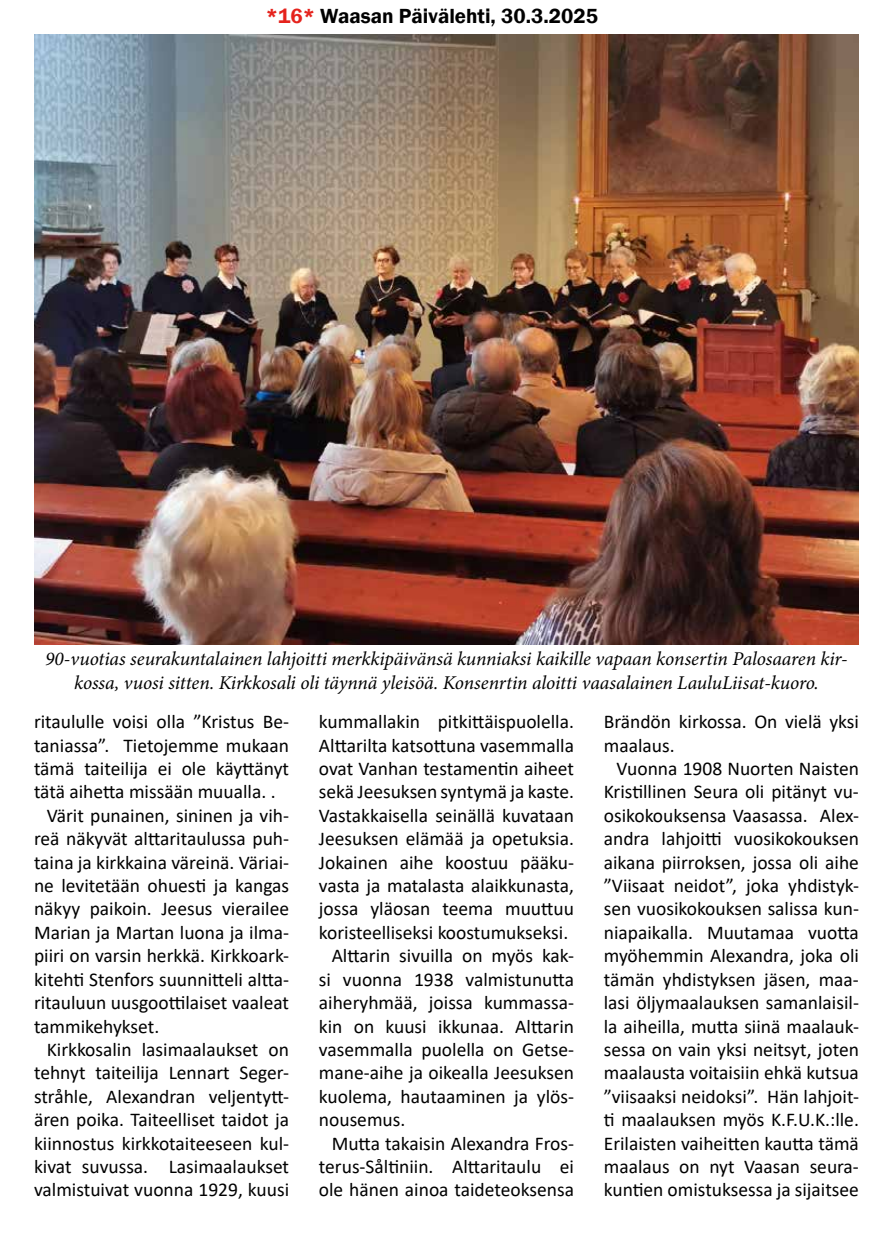
<style>
.page{position:relative;width:893px;height:1234px;background:#fff}
.page>*{position:absolute;margin:0;border:0;box-sizing:border-box;transform-origin:0 0}
.t1{font:600 21px "Franklin Gothic";color:#000}
.t2{font:19.5px/23.4px "Calibri";color:#000}
.t3{font:italic 19.5px/23.4px "Minion Pro";letter-spacing:-.01em;color:#000;text-align:center}
.s1{color:#e5231d}
</style>
<div class="page">
<img style="left:34px;top:34px;width:825px;height:610px">
<p class="t1" style="left:266px;top:3px;width:334px"><span class="s1">*16*</span> Waasan Päivälehti, 30.3.2025</p>
<p class="t3" style="left:45px;top:647px;width:804px">90-vuotias seurakuntalainen lahjoitti merkkipäivänsä kunniaksi kaikille vapaan konsertin Palosaaren kir&shy;kossa, vuosi sitten. Kirkkosali oli täynnä yleisöä. Konsenrtin aloitti vaasalainen LauluLiisat-kuoro.</p>
<p class="t2" style="left:34px;top:709px;width:257px">ritaululle voisi olla ”Kristus Be-</p>
<p class="t2" style="left:34px;top:732px;width:257px">taniassa”. Tietojemme mukaan</p>
<p class="t2" style="left:34px;top:756px;width:257px">tämä taiteilija ei ole käyttänyt</p>
<p class="t2" style="left:34px;top:779px;width:243px">tätä aihetta missään muualla. .</p>
<p class="t2" style="left:47px;top:802px;width:244px">Värit punainen, sininen ja vih-</p>
<p class="t2" style="left:34px;top:826px;width:257px">reä näkyvät alttaritaulussa puh-</p>
<p class="t2" style="left:34px;top:849px;width:257px">taina ja kirkkaina väreinä. Väriai-</p>
<p class="t2" style="left:34px;top:873px;width:257px">ne levitetään ohuesti ja kangas</p>
<p class="t2" style="left:34px;top:896px;width:257px">näkyy paikoin. Jeesus vierailee</p>
<p class="t2" style="left:34px;top:919px;width:257px">Marian ja Martan luona ja ilma-</p>
<p class="t2" style="left:34px;top:943px;width:257px">piiri on varsin herkkä. Kirkkoark-</p>
<p class="t2" style="left:34px;top:966px;width:257px">kitehti Stenfors suunnitteli altta-</p>
<p class="t2" style="left:34px;top:990px;width:257px">ritauluun uusgoottilaiset vaaleat</p>
<p class="t2" style="left:34px;top:1013px;width:127px">tammikehykset.</p>
<p class="t2" style="left:47px;top:1036px;width:244px">Kirkkosalin lasimaalaukset on</p>
<p class="t2" style="left:34px;top:1060px;width:257px">tehnyt taiteilija Lennart Seger-</p>
<p class="t2" style="left:34px;top:1083px;width:257px">stråhle, Alexandran veljentytt-</p>
<p class="t2" style="left:34px;top:1107px;width:257px">ären poika. Taiteelliset taidot ja</p>
<p class="t2" style="left:34px;top:1130px;width:257px">kiinnostus kirkkotaiteeseen kul-</p>
<p class="t2" style="left:34px;top:1153px;width:257px">kivat suvussa. Lasimaalaukset</p>
<p class="t2" style="left:34px;top:1177px;width:257px">valmistuivat vuonna 1929, kuusi</p>
<p class="t2" style="left:319px;top:709px;width:257px">kummallakin pitkittäispuolella.</p>
<p class="t2" style="left:319px;top:732px;width:257px">Alttarilta katsottuna vasemmalla</p>
<p class="t2" style="left:319px;top:756px;width:257px">ovat Vanhan testamentin aiheet</p>
<p class="t2" style="left:319px;top:779px;width:257px">sekä Jeesuksen syntymä ja kaste.</p>
<p class="t2" style="left:319px;top:802px;width:257px">Vastakkaisella seinällä kuvataan</p>
<p class="t2" style="left:319px;top:826px;width:257px">Jeesuksen elämää ja opetuksia.</p>
<p class="t2" style="left:319px;top:849px;width:257px">Jokainen aihe koostuu pääku-</p>
<p class="t2" style="left:319px;top:873px;width:257px">vasta ja matalasta alaikkunasta,</p>
<p class="t2" style="left:319px;top:896px;width:257px">jossa yläosan teema muuttuu</p>
<p class="t2" style="left:319px;top:919px;width:251px">koristeelliseksi koostumukseksi.</p>
<p class="t2" style="left:332px;top:943px;width:244px">Alttarin sivuilla on myös kak-</p>
<p class="t2" style="left:319px;top:966px;width:257px">si vuonna 1938 valmistunutta</p>
<p class="t2" style="left:319px;top:990px;width:257px">aiheryhmää, joissa kummassa-</p>
<p class="t2" style="left:319px;top:1013px;width:257px">kin on kuusi ikkunaa. Alttarin</p>
<p class="t2" style="left:319px;top:1036px;width:257px">vasemmalla puolella on Getse-</p>
<p class="t2" style="left:319px;top:1060px;width:257px">mane-aihe ja oikealla Jeesuksen</p>
<p class="t2" style="left:319px;top:1083px;width:257px">kuolema, hautaaminen ja ylös-</p>
<p class="t2" style="left:319px;top:1107px;width:88px">nousemus.</p>
<p class="t2" style="left:332px;top:1130px;width:244px">Mutta takaisin Alexandra Fros-</p>
<p class="t2" style="left:319px;top:1153px;width:257px">terus-Såltiniin. Alttaritaulu ei</p>
<p class="t2" style="left:319px;top:1177px;width:257px">ole hänen ainoa taideteoksensa</p>
<p class="t2" style="left:604px;top:709px;width:257px">Brändön kirkossa. On vielä yksi maalaus.</p>
<p class="t2" style="left:604px;top:756px;width:257px;text-align:justify;text-indent:13px">Vuonna 1908 Nuorten Naisten Kristillinen Seura oli pitänyt vu&shy;osikokouksensa Vaasassa. Alex&shy;andra lahjoitti vuosikokouksen aikana piirroksen, jossa oli aihe ”Viisaat neidot”, joka yhdistyk&shy;sen vuosikokouksen salissa kun&shy;niapaikalla. Muutamaa vuotta myöhemmin Alexandra, joka oli tämän yhdistyksen jäsen, maa&shy;lasi öljymaalauksen samanlaisil&shy;la aiheilla, mutta siinä maalauk&shy;sessa on vain yksi neitsyt, joten maalausta voitaisiin ehkä kutsua ”viisaaksi neidoksi”. Hän lahjoit&shy;ti maalauksen myös K.F.U.K.:lle.<br>Erilaisten vaiheitten kautta tämä maalaus on nyt Vaasan seura&shy;kuntien omistuksessa ja sijaitsee</p>
</div>
